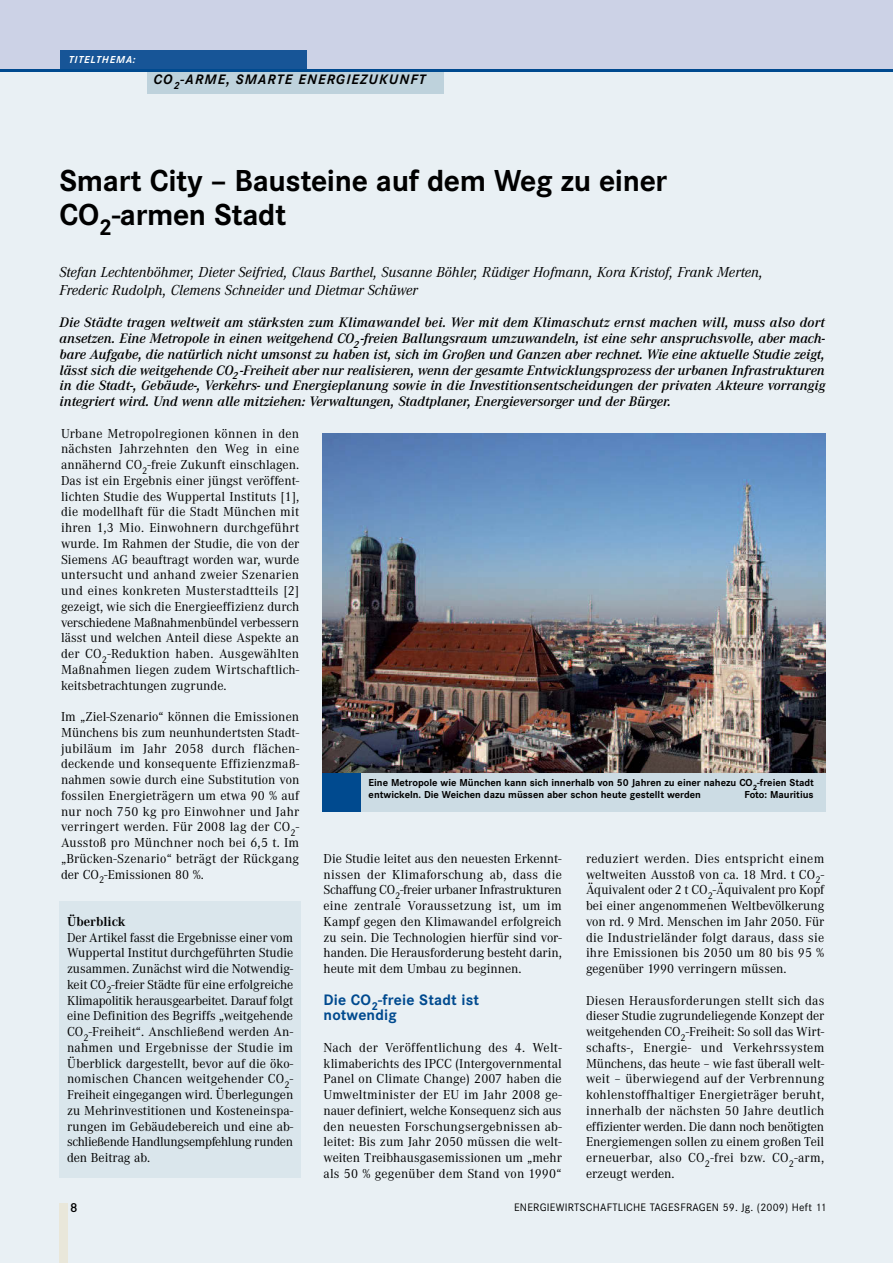
<style>
.page{position:relative;width:893px;height:1263px;background:#fff}
.page>*{position:absolute;margin:0;border:0;box-sizing:border-box;transform-origin:0 0}
.t1{font:700 31.5px/33.8px "Corporate S";letter-spacing:-.01em;color:#000}
.t2{font:700 15.75px/15.8px "Corporate S";letter-spacing:.01em;color:#004a8f}
.t3{font:italic 15px/18px "Corporate A";color:#000}
.t4{font:italic 600 14.25px/15.8px "Corporate A";color:#000;text-align:justify}
.t5{font:italic 700 14.25px "Corporate S";letter-spacing:.08em;color:#000}
.t6{font:13.5px/15.8px "Corporate A";color:#000;text-align:justify}
.t7{font:700 13.5px "Corporate A";color:#000}
.t8{font:600 13.5px "Corporate S";color:#000}
.t9{font:11.25px "Corporate S";letter-spacing:.02em;color:#000}
.t10{font:700 10.5px/12px "Corporate S";color:#000}
.t11{font:italic 700 10.5px "Corporate S";letter-spacing:.08em;color:#fff}
</style>
<div class="page">
<div style="left:0;top:53px;width:893px;height:1210px;background:#e9f0f4"></div>
<div style="left:0;top:0;width:893px;height:71px;background:#ccd2e6"></div>
<div style="left:60px;top:50px;width:247px;height:19px;background:#175597"></div>
<div style="left:148px;top:71px;width:296px;height:23px;background:#bed2dc"></div>
<hr style="left:0;top:69px;width:893px;height:3px;background:#004a8f">
<div style="left:60px;top:1203px;width:8px;height:60px;background:#e9e7da"></div>
<div style="left:60px;top:901px;width:241px;height:277px;background:#dae6ec"></div>
<img style="left:323px;top:434px;width:503px;height:339px">
<div style="left:322px;top:773px;width:504px;height:38px;background:#ccdce4"></div>
<div style="left:323px;top:773px;width:38px;height:38px;background:#004a8f"></div>
<p class="t11" style="left:69px;top:53px;width:68px">TITELTHEMA:</p>
<p class="t5" style="left:153px;top:71px;width:274px">CO<sub>2</sub>-ARME, SMARTE ENERGIEZUKUNFT</p>
<h1 class="t1" style="left:60px;top:163px;width:609px">Smart City – Bausteine auf dem Weg zu einer<br>CO<sub>2</sub>-armen Stadt</h1>
<p class="t3" style="left:60px;top:262px;width:705px">Stefan Lechtenböhmer, Dieter Seifried, Claus Barthel, Susanne Böhler, Rüdiger Hofmann, Kora Kristof, Frank Merten,<br>Frederic Rudolph, Clemens Schneider und Dietmar Schüwer</p>
<p class="t4" style="left:60px;top:314px;width:767px">Die Städte tragen weltweit am stärksten zum Klimawandel bei. Wer mit dem Klimaschutz ernst machen will, muss also dort ansetzen. Eine Metropole in einen weitgehend CO<sub>2</sub> -freien Ballungsraum umzuwandeln, ist eine sehr anspruchsvolle, aber mach&shy;bare Aufgabe, die natürlich nicht umsonst zu haben ist, sich im Großen und Ganzen aber rechnet. Wie eine aktuelle Studie zeigt, lässt sich die weitgehende CO<sub>2</sub> -Freiheit aber nur realisieren, wenn der gesamte Entwicklungsprozess der urbanen Infrastrukturen in die Stadt-, Gebäude-, Verkehrs- und Energieplanung sowie in die Investitionsentscheidungen der privaten Akteure vorrangig integriert wird. Und wenn alle mitziehen: Verwaltungen, Stadtplaner, Energieversorger und der Bürger.</p>
<p class="t6" style="left:61px;top:425px;width:240px">Urbane Metropolregionen können in den nächsten Jahrzehnten den Weg in eine annähernd CO<sub>2</sub>-freie Zukunft einschlagen.<br>Das ist ein Ergebnis einer jüngst veröffent&shy;lichten Studie des Wuppertal Instituts [1], die modellhaft für die Stadt München mit ihren 1,3 Mio. Einwohnern durchgeführt wurde. Im Rahmen der Studie, die von der Siemens AG beauftragt worden war, wurde untersucht und anhand zweier Szenarien und eines konkreten Musterstadtteils [2] gezeigt, wie sich die Energieeffizienz durch verschiedene Maßnahmenbündel verbessern lässt und welchen Anteil diese Aspekte an der CO<sub>2</sub>-Reduktion haben. Ausgewählten Maßnahmen liegen zudem Wirtschaftlich&shy;keitsbetrachtungen zugrunde.</p>
<p class="t6" style="left:61px;top:708px;width:240px">Im „Ziel-Szenario“ können die Emissionen Münchens bis zum neunhundertsten Stadt&shy;jubiläum im Jahr 2058 durch flächen&shy;deckende und konsequente Effizienzmaß&shy;nahmen sowie durch eine Substitution von fossilen Energieträgern um etwa 90 % auf nur noch 750 kg pro Einwohner und Jahr verringert werden. Für 2008 lag der CO<sub>2</sub>- Ausstoß pro Münchner noch bei 6,5 t. Im „Brücken-Szenario“ beträgt der Rückgang der CO<sub>2</sub>-Emissionen 80 %.</p>
<p class="t7" style="left:67px;top:913px;width:60px">Überblick</p>
<p class="t6" style="left:67px;top:929px;width:228px">Der Artikel fasst die Ergebnisse einer vom Wuppertal Institut durchgeführten Studie zusammen. Zunächst wird die Notwendig&shy;keit CO<sub>2</sub>-freier Städte für eine erfolgreiche Klimapolitik herausgearbeitet. Darauf folgt eine Definition des Begriffs „weitgehende CO<sub>2</sub>-Freiheit“. Anschließend werden An - nahmen und Ergebnisse der Studie im Überblick dargestellt, bevor auf die öko&shy;nomischen Chancen weitgehender CO<sub>2</sub>- Freiheit eingegangen wird. Überlegungen zu Mehrinvestitionen und Kosteneinspa - rungen im Gebäudebereich und eine ab - schließende Handlungsempfehlung runden den Beitrag ab.</p>
<p class="t10" style="left:369px;top:777px;width:447px">Eine Metropole wie München kann sich innerhalb von 50 Jahren zu einer nahezu CO<sub>2</sub>-freien Stadt entwickeln. Die Weichen dazu müssen aber schon heute gestellt werden</p>
<p class="t10" style="left:744px;top:789px;width:71px">Foto: Mauritius</p>
<p class="t6" style="left:324px;top:850px;width:240px">Die Studie leitet aus den neuesten Erkennt&shy;nissen der Klimaforschung ab, dass die Schaffung CO<sub>2</sub>-freier urbaner Infrastrukturen eine zentrale Voraussetzung ist, um im Kampf gegen den Klimawandel erfolgreich zu sein. Die Technologien hierfür sind vor&shy;handen. Die Herausforderung besteht darin, heute mit dem Umbau zu beginnen.</p>
<p class="t2" style="left:324px;top:991px;width:157px">Die CO<sub>2</sub>-freie Stadt ist notwendig</p>
<p class="t6" style="left:324px;top:1039px;width:240px">Nach der Veröffentlichung des 4. Welt&shy;klimaberichts des IPCC (Intergovernmental Panel on Climate Change) 2007 haben die Umweltminister der EU im Jahr 2008 ge - nauer definiert, welche Konsequenz sich aus den neuesten Forschungsergebnissen ab - leitet: Bis zum Jahr 2050 müssen die welt&shy;weiten Treibhausgasemissionen um „mehr als 50 % gegenüber dem Stand von 1990“</p>
<p class="t6" style="left:586px;top:850px;width:240px">reduziert werden. Dies entspricht einem weltweiten Ausstoß von ca. 18 Mrd. t CO<sub>2</sub>- Äquivalent oder 2 t CO<sub>2</sub>-Äquivalent pro Kopf bei einer angenommenen Weltbevölkerung von rd. 9 Mrd. Menschen im Jahr 2050. Für die Industrieländer folgt daraus, dass sie ihre Emissionen bis 2050 um 80 bis 95 % gegenüber 1990 verringern müssen.</p>
<p class="t6" style="left:586px;top:992px;width:240px">Diesen Herausforderungen stellt sich das dieser Studie zugrundeliegende Konzept der weitgehenden CO<sub>2</sub>-Freiheit: So soll das Wirt&shy;schafts-, Energie- und Verkehrssystem Münchens, das heute – wie fast überall welt&shy;weit – überwiegend auf der Verbrennung kohlenstoffhaltiger Energieträger beruht, innerhalb der nächsten 50 Jahre deutlich effizienter werden. Die dann noch benötigten Energiemengen sollen zu einem großen Teil erneuerbar, also CO<sub>2</sub>-frei bzw. CO<sub>2</sub>-arm, erzeugt werden.</p>
<p class="t8" style="left:70px;top:1200px;width:9px">8</p>
<p class="t9" style="left:514px;top:1200px;width:314px">ENERGIEWIRTSCHAFTLICHE TAGESFRAGEN 59. Jg. (2009) Heft 11</p>
</div>
